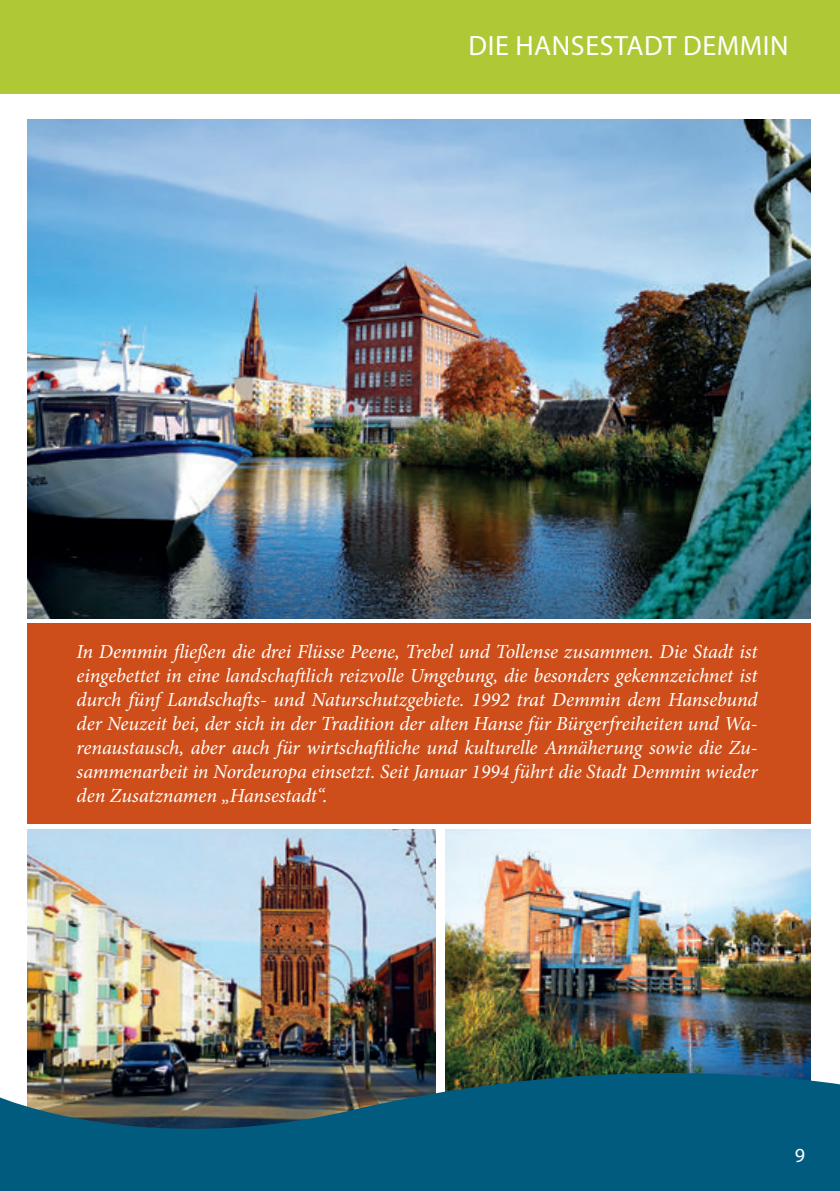
<style>
.page{position:relative;width:840px;height:1191px;background:#fff}
.page>*{position:absolute;margin:0;border:0;box-sizing:border-box;transform-origin:0 0}
.t1{font:28px "Myriad Pro";letter-spacing:.02em;color:#fff}
.t2{font:italic 20px/24px "Minion Pro";letter-spacing:-.005em;color:#fff;text-align:justify}
.t3{font:20px "Myriad Pro";color:#fff}
</style>
<div class="page">
<img style="left:27px;top:119px;width:782px;height:499px">
<div style="left:27px;top:623px;width:782px;height:200px;background:#cd4e1a"></div>
<img style="left:445px;top:829px;width:364px;height:210px">
<img style="left:27px;top:829px;width:408px;height:210px">
<img style="left:0;top:1039px;width:839px;height:152px">
<div style="left:0;top:0;width:839px;height:93px;background:#aec836"></div>
<h1 class="t1" style="left:468px;top:28px;width:321px">DIE HANSESTADT DEMMIN</h1>
<p class="t2" style="left:77px;top:639px;width:682px">In Demmin fließen die drei Flüsse Peene, Trebel und Tollense zusammen. Die Stadt ist eingebettet in eine landschaftlich reizvolle Umgebung, die besonders gekennzeichnet ist durch fünf Landschafts- und Naturschutzgebiete. 1992 trat Demmin dem Hansebund der Neuzeit bei, der sich in der Tradition der alten Hanse für Bürgerfreiheiten und Wa&shy;renaustausch, aber auch für wirtschaftliche und kulturelle Annäherung sowie die Zu&shy;sammenarbeit in Nordeuropa einsetzt. Seit Januar 1994 führt die Stadt Demmin wieder den Zusatznamen „Hansestadt“.</p>
<p class="t3" style="left:794px;top:1143px;width:12px">9</p>
</div>
